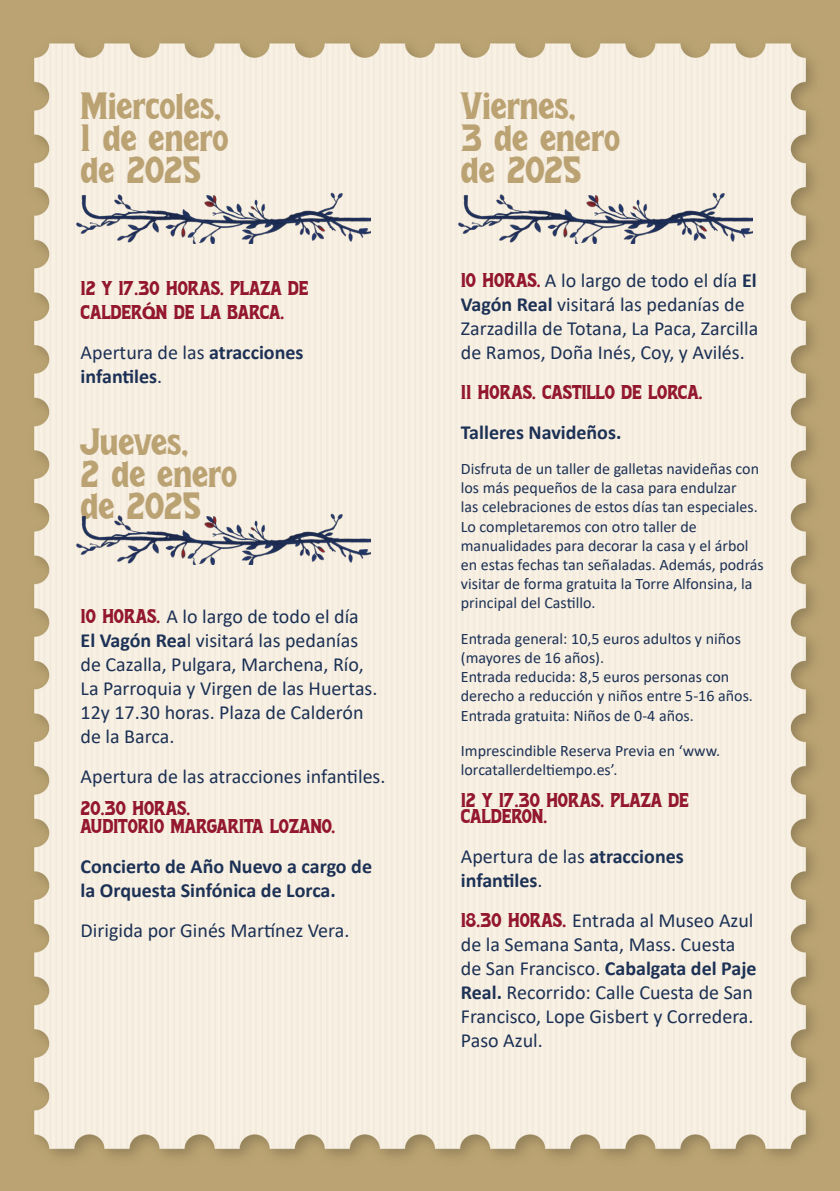
<style>
.page{position:relative;width:840px;height:1191px;background:#fff}
.page>*{position:absolute;margin:0;border:0;box-sizing:border-box;transform-origin:0 0}
.t1{font:38px/32px "Family Christmas";color:#bba273}
.t2{font:20px/24px "Calibri";color:#1c3155}
.t3{font:700 20px/24px "Calibri";color:#1c3155}
.t4{font:20px/24px "Family Christmas";color:#93172e}
.t5{font:16px/19.2px "Calibri";color:#1c3155}
.s1{font-family:"Amio";font-weight:700}
.s2{font-weight:400}
.s3{font-family:"Family Christmas";color:#93172e}
.s4{font-weight:700}
</style>
<div class="page">
<img style="left:0;top:0;width:839px;height:1191px">
<img style="left:59px;top:125px;width:311px;height:118px">
<img style="left:441px;top:125px;width:311px;height:118px">
<img style="left:59px;top:446px;width:311px;height:118px">
<h1 class="t1" style="left:81px;top:91px;width:149px">Miércoles,<br>1 de enero de 2025</h1>
<p class="t4" style="left:81px;top:277px;width:229px">12 Y 17.30 HORAS. PLAZA DE<br>CALDER<span class="s1">Ó</span>N DE LA BARCA.</p>
<p class="t3" style="left:81px;top:340px;width:224px"><span class="s2">Apertura de las</span> atracciones infantiles<span class="s2">.</span></p>
<h1 class="t1" style="left:81px;top:427px;width:158px">Jueves,<br>2 de enero de 2025</h1>
<p class="t2" style="left:81px;top:604px;width:298px"><span class="s3">10 HORAS.</span> A lo largo de todo el día<br><span class="s4">El Vagón Rea</span>l visitará las pedanías de Cazalla, Pulgara, Marchena, Río,<br>La Parroquia y Virgen de las Huertas.<br>12y 17.30 horas. Plaza de Calderón de la Barca.</p>
<p class="t2" style="left:81px;top:764px;width:306px">Apertura de las atracciones infantiles.</p>
<p class="t4" style="left:81px;top:800px;width:256px;line-height:18px">20.30 HORAS.<br>AUDITORIO MARGARITA LOZANO.</p>
<p class="t3" style="left:81px;top:854px;width:293px">Concierto de Año Nuevo a cargo de la Orquesta Sinfónica de Lorca.</p>
<p class="t2" style="left:81px;top:918px;width:270px">Dirigida por Ginés Martínez Vera.</p>
<h1 class="t1" style="left:460px;top:91px;width:161px">Viernes,<br>3 de enero de 2025</h1>
<p class="t2" style="left:460px;top:268px;width:299px"><span class="s3">10 HORAS.</span> A lo largo de todo el día <span class="s4">El Vagón Real</span> visitará las pedanías de Zarzadilla de Totana, La Paca, Zarcilla de Ramos, Doña Inés, Coy, y Avilés.</p>
<p class="t4" style="left:460px;top:381px;width:243px">11 HORAS. CASTILLO DE LORCA.</p>
<p class="t3" style="left:460px;top:420px;width:162px">Talleres Navideños.</p>
<p class="t5" style="left:460px;top:459px;width:304px">Disfruta de un taller de galletas navideñas con los más pequeños de la casa para endulzar<br>las celebraciones de estos días tan especiales.<br>Lo completaremos con otro taller de manualidades para decorar la casa y el árbol en estas fechas tan señaladas. Además, podrás visitar de forma gratuita la Torre Alfonsina, la principal del Castillo.</p>
<p class="t5" style="left:460px;top:628px;width:293px">Entrada general: 10,5 euros adultos y niños (mayores de 16 años).<br>Entrada reducida: 8,5 euros personas con derecho a reducción y niños entre 5-16 años.<br>Entrada gratuita: Niños de 0-4 años.</p>
<p class="t5" style="left:460px;top:740px;width:261px">Imprescindible Reserva Previa en ‘www. lorcatallerdeltiempo.es’.</p>
<p class="t4" style="left:460px;top:793px;width:229px;line-height:16px">12 Y 17.30 HORAS. PLAZA DE<br>CALDERÓN.</p>
<p class="t3" style="left:460px;top:844px;width:224px"><span class="s2">Apertura de las</span> atracciones infantiles<span class="s2">.</span></p>
<p class="t2" style="left:460px;top:908px;width:297px"><span class="s3">18.30 HORAS.</span> Entrada al Museo Azul de la Semana Santa, Mass. Cuesta de San Francisco. <span class="s4">Cabalgata del Paje<br>Real.</span> Recorrido: Calle Cuesta de San<br>Francisco, Lope Gisbert y Corredera.<br>Paso Azul.</p>
</div>
